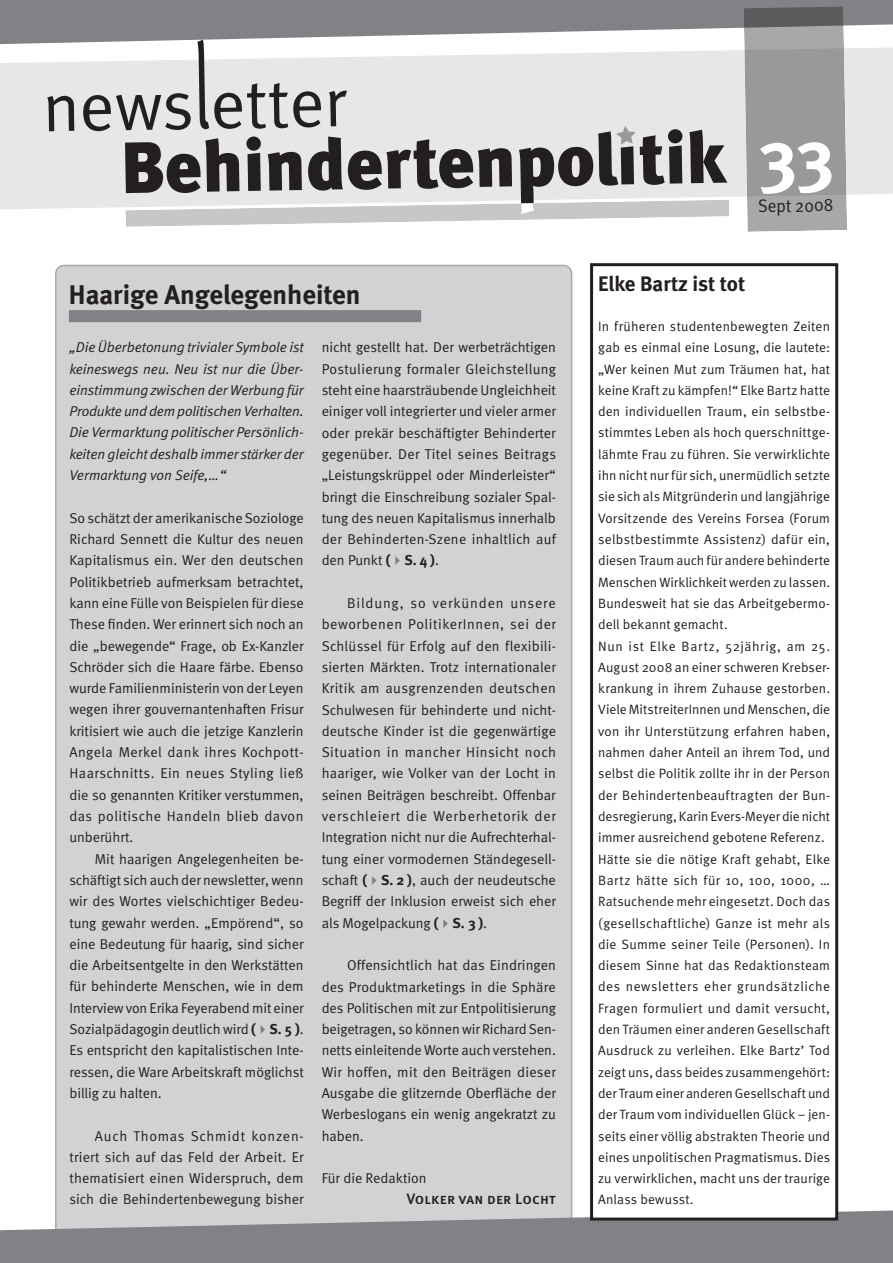
<style>
.page{position:relative;width:893px;height:1263px;background:#fff}
.page>*{position:absolute;margin:0;border:0;box-sizing:border-box;transform-origin:0 0}
.t1{font:27px "Meta Bold LF";color:#231f20}
.t2{font:21px "Meta Bold LF";color:#231f20}
.t3{font:18px "Meta Normal";color:#231f20;scale:.95 1}
.t4{font:15px "Meta Medium Caps";letter-spacing:.015em;color:#231f20}
.t5{font:14.25px/21.3px "Meta Normal";color:#231f20;text-align:justify}
.t6{font:italic 14.25px/21.3px "Meta Normal";letter-spacing:-.005em;color:#231f20;text-align:justify}
.t7{font:13.5px/21.3px "Meta Normal";letter-spacing:.01em;color:#231f20}
.s1{font-family:"Meta";font-weight:700}
.s2{color:#808285}
</style>
<div class="page">
<div style="left:56px;top:265px;width:516px;height:977px;background:#d1d2d4;border-radius:9px"></div>
<svg style="left:0;top:1210px;width:893px;height:53px;fill:#808285"></svg>
<div style="left:69px;top:310px;width:352px;height:12px;background:#808285"></div>
<div style="left:592px;top:265px;width:245px;height:954px;background:#fff"></div>
<div style="left:590px;top:263px;width:248px;height:957px;border:3px solid #231f20"></div>
<svg style="left:0;top:0;width:893px;height:232px"></svg>
<h1 class="t1" style="left:69px;top:279px;width:293px">Haarige Angelegenheiten</h1>
<p class="t6" style="left:69px;top:336px;width:236px">„Die Überbetonung trivialer Symbole ist keineswegs neu. Neu ist nur die Über&shy;einstimmung zwischen der Werbung für Produkte und dem politischen Verhalten.<br>Die Vermarktung politischer Persönlich&shy;keiten gleicht deshalb immer stärker der Vermarktung von Seife,…“</p>
<p class="t5" style="left:69px;top:507px;width:236px">So schätzt der amerikanische Soziologe Richard Sennett die Kultur des neuen Kapitalismus ein. Wer den deutschen Politikbetrieb aufmerksam betrachtet, kann eine Fülle von Beispielen für diese These finden. Wer erinnert sich noch an die „bewegende“ Frage, ob Ex-Kanzler Schröder sich die Haare färbe. Ebenso wurde Familienministerin von der Leyen wegen ihrer gouvernantenhaften Frisur kritisiert wie auch die jetzige Kanzlerin Angela Merkel dank ihres Kochpott-Haarschnitts. Ein neues Styling ließ die so genannten Kritiker verstummen, das politische Handeln blieb davon unberührt.</p>
<p class="t5" style="left:69px;top:848px;width:236px;text-indent:26px">Mit haarigen Angelegenheiten be&shy;schäftigt sich auch der newsletter, wenn wir des Wortes vielschichtiger Bedeu&shy;tung gewahr werden. „Empörend“, so eine Bedeutung für haarig, sind sicher die Arbeitsentgelte in den Werkstätten für behinderte Menschen, wie in dem Interview von Erika Feyerabend mit einer Sozialpädagogin deutlich wird <span class="s1">(</span><span class="s2">✔</span><span class="s1">S. 5 )</span>.<br>Es entspricht den kapitalistischen Inte&shy;ressen, die Ware Arbeitskraft möglichst billig zu halten.</p>
<p class="t5" style="left:69px;top:1125px;width:236px;text-indent:26px">Auch Thomas Schmidt konzen&shy;triert sich auf das Feld der Arbeit. Er thematisiert einen Widerspruch, dem sich die Behindertenbewegung bisher</p>
<p class="t5" style="left:322px;top:337px;width:236px">nicht gestellt hat. Der werbeträchtigen Postulierung formaler Gleichstellung steht eine haarsträubende Ungleichheit einiger voll integrierter und vieler armer oder prekär beschäftigter Behinderter gegenüber. Der Titel seines Beitrags „Leistungskrüppel oder Minderleister“ bringt die Einschreibung sozialer Spal&shy;tung des neuen Kapitalismus innerhalb der Behinderten-Szene inhaltlich auf den Punkt <span class="s1">(</span><span class="s2">✔</span><span class="s1">S. 4 )</span>.</p>
<p class="t5" style="left:322px;top:592px;width:236px;text-indent:26px">Bildung, so verkünden unsere beworbenen PolitikerInnen, sei der Schlüssel für Erfolg auf den flexibili&shy;sierten Märkten. Trotz internationaler Kritik am ausgrenzenden deutschen Schulwesen für behinderte und nicht&shy;deutsche Kinder ist die gegenwärtige Situation in mancher Hinsicht noch haariger, wie Volker van der Locht in seinen Beiträgen beschreibt. Offenbar verschleiert die Werberhetorik der Integration nicht nur die Aufrechterhal&shy;tung einer vormodernen Ständegesell&shy;schaft <span class="s1">(</span><span class="s2">✔</span><span class="s1">S. 2 )</span>, auch der neudeutsche Begriff der Inklusion erweist sich eher als Mogelpackung <span class="s1">(</span><span class="s2">✔</span><span class="s1">S. 3 )</span>.</p>
<p class="t5" style="left:322px;top:954px;width:236px;text-indent:26px">Offensichtlich hat das Eindringen des Produktmarketings in die Sphäre des Politischen mit zur Entpolitisierung beigetragen, so können wir Richard Sen&shy;netts einleitende Worte auch verstehen.<br>Wir hoffen, mit den Beiträgen dieser Ausgabe die glitzernde Oberfläche der Werbeslogans ein wenig angekratzt zu haben.</p>
<p class="t5" style="left:322px;top:1167px;width:106px">Für die Redaktion</p>
<p class="t4" style="left:407px;top:1190px;width:151px">Volker van der Locht</p>
<p class="t3" style="left:758px;top:196px;width:81px;rotate:-1deg">Sept 2008</p>
<h2 class="t2" style="left:598px;top:271px;width:148px">Elke Bartz ist tot</h2>
<p class="t7" style="left:598px;top:315px;width:233px">In früheren studentenbewegten Zeiten gab es einmal eine Losung, die lautete: „Wer keinen Mut zum Träumen hat, hat keine Kraft zu kämpfen!“ Elke Bartz hatte den individuellen Traum, ein selbstbe&shy;stimmtes Leben als hoch querschnittge&shy;lähmte Frau zu führen. Sie verwirklichte ihn nicht nur für sich, unermüdlich setzte sie sich als Mitgründerin und langjährige Vorsitzende des Vereins Forsea (Forum selbstbestimmte Assistenz) dafür ein, diesen Traum auch für andere behinderte Menschen Wirklichkeit werden zu lassen.<br>Bundesweit hat sie das Arbeitgebermo&shy;dell bekannt gemacht.<br>Nun ist Elke Bartz, 52jährig, am 25.<br>August 2008 an einer schweren Krebser&shy;krankung in ihrem Zuhause gestorben.<br>Viele MitstreiterInnen und Menschen, die von ihr Unterstützung erfahren haben, nahmen daher Anteil an ihrem Tod, und selbst die Politik zollte ihr in der Person der Behindertenbeauftragten der Bun&shy;desregierung, Karin Evers-Meyer die nicht immer ausreichend gebotene Referenz.<br>Hätte sie die nötige Kraft gehabt, Elke Bartz hätte sich für 10, 100, 1000, … Ratsuchende mehr eingesetzt. Doch das (gesellschaftliche) Ganze ist mehr als die Summe seiner Teile (Personen). In diesem Sinne hat das Redaktionsteam des newsletters eher grundsätzliche Fragen formuliert und damit versucht, den Träumen einer anderen Gesellschaft Ausdruck zu verleihen. Elke Bartz’ Tod zeigt uns, dass beides zusammengehört: der Traum einer anderen Gesellschaft und der Traum vom individuellen Glück – jen&shy;seits einer völlig abstrakten Theorie und eines unpolitischen Pragmatismus. Dies zu verwirklichen, macht uns der traurige Anlass bewusst.</p>
</div>
